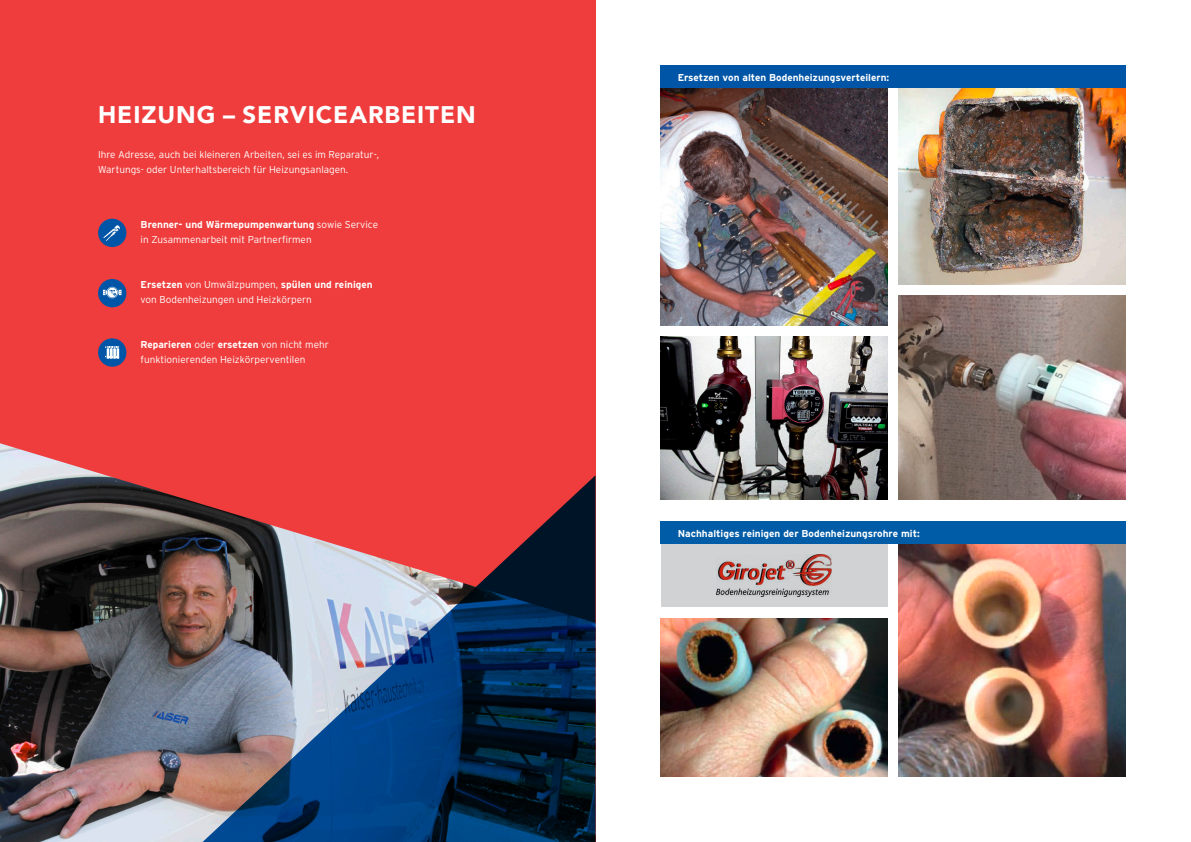
<style>
.page{position:relative;width:1191px;height:842px;background:#fff}
.page>*{position:absolute;margin:0;border:0;box-sizing:border-box;transform-origin:0 0}
.t1{font:900 24px "Avenir";letter-spacing:.04em;color:#fff}
.t2{font:300 10px/15px "Interstate";color:#fff}
.t3{font:700 10px "Interstate";color:#fff}
.s1{font-weight:700}
</style>
<div class="page">
<hr style="left:595px;top:0;width:1px;height:842px;background:#231f20">
<div style="left:0;top:0;width:595px;height:842px;background:#ee3d3c"></div>
<div style="left:660px;top:544px;width:227px;height:63px;background:#d1d2d4"></div>
<div style="left:98px;top:219px;width:28px;height:28px;background:#0155a7;border-radius:50%"></div>
<svg style="left:103px;top:225px;width:17px;height:16px"></svg>
<div style="left:98px;top:279px;width:28px;height:28px;background:#0155a7;border-radius:50%"></div>
<svg style="left:103px;top:287px;width:18px;height:11px"></svg>
<div style="left:98px;top:338px;width:28px;height:29px;background:#0155a7;border-radius:50%"></div>
<svg style="left:105px;top:346px;width:14px;height:13px"></svg>
<img style="left:899px;top:544px;width:226px;height:233px">
<img style="left:899px;top:295px;width:226px;height:205px">
<img style="left:660px;top:336px;width:227px;height:164px">
<img style="left:899px;top:88px;width:226px;height:196px">
<img style="left:660px;top:618px;width:227px;height:159px">
<img style="left:660px;top:88px;width:227px;height:237px">
<div style="left:660px;top:65px;width:465px;height:23px;background:#0155a7"></div>
<div style="left:660px;top:522px;width:465px;height:22px;background:#005ca7"></div>
<img style="left:716px;top:555px;width:115px;height:41px">
<img style="left:0;top:443px;width:193px;height:399px">
<img style="left:193px;top:476px;width:402px;height:366px">
<h1 class="t1" style="left:98px;top:95px;width:379px">HEIZUNG – SERVICEARBEITEN</h1>
<p class="t2" style="left:98px;top:147px;width:283px">Ihre Adresse, auch bei kleineren Arbeiten, sei es im Reparatur-,<br>Wartungs- oder Unterhaltsbereich für Heizungsanlagen.</p>
<p class="t2" style="left:141px;top:217px;width:239px"><span class="s1">Brenner- und Wärmepumpenwartung</span> sowie Service in Zusammenarbeit mit Partnerfirmen</p>
<p class="t2" style="left:141px;top:277px;width:233px"><span class="s1">Ersetzen</span> von Umwälzpumpen, <span class="s1">spülen und reinigen </span>von Bodenheizungen und Heizkörpern</p>
<p class="t2" style="left:141px;top:337px;width:190px"><span class="s1">Reparieren</span> oder <span class="s1">ersetzen</span> von nicht mehr funktionierenden Heizkörperventilen</p>
<p class="t3" style="left:677px;top:71px;width:213px">Ersetzen von alten Bodenheizungsverteilern:</p>
<p class="t3" style="left:677px;top:528px;width:243px">Nachhaltiges reinigen der Bodenheizungsrohre mit:</p>
</div>
